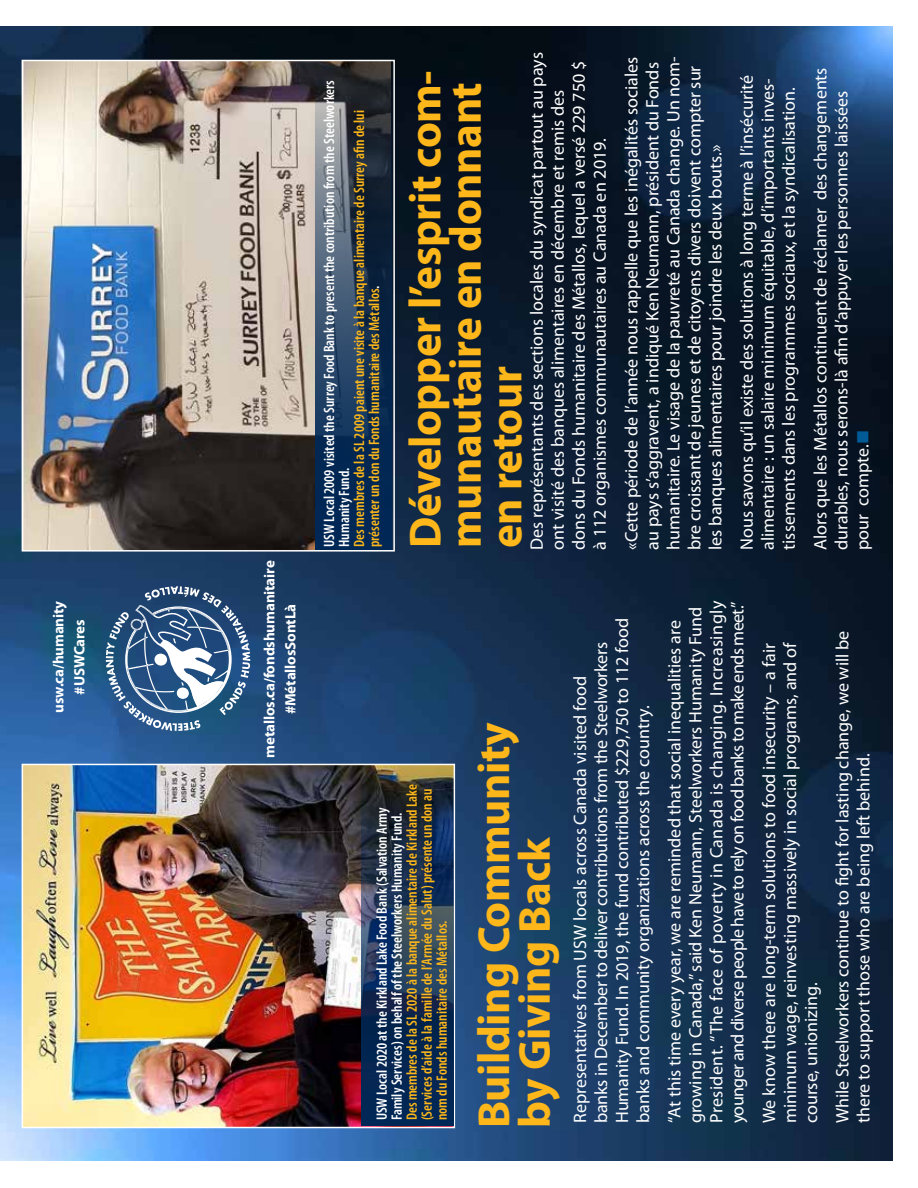
<style>
.page{position:relative;width:918px;height:1188px;background:#fff}
.page>*{position:absolute;margin:0;border:0;box-sizing:border-box;transform-origin:0 0}
.t1{font:700 45px/40.5px "Myriad Pro";letter-spacing:-.01em;color:#fdb71a}
.t2{font:18px/21px "Myriad Pro";color:#fff}
.t3{font:600 condensed 15px/15px "Myriad Pro";color:#fdb71a}
.t4{font:600 condensed 15px/15px "Myriad Pro";color:#fff}
.t5{font:700 15px/21px "Myriad Pro";letter-spacing:-.01em;color:#fff;text-align:center}
.s1{color:#fff}
.s2{color:#005b97}
</style>
<div class="page">
<img style="left:0;top:27px;width:892px;height:1134px">
<img style="left:25px;top:767px;width:336px;height:358px">
<div style="left:22px;top:764px;width:433px;height:364px;border:2px solid #fff"></div>
<svg style="left:361px;top:766px;width:93px;height:360px;background:#1b324f"></svg>
<img style="left:25px;top:63px;width:366px;height:486px">
<div style="left:22px;top:60px;width:373px;height:492px;border:2px solid #fff"></div>
<svg style="left:106px;top:586px;width:144px;height:145px;background:#527498"></svg>
<svg style="left:315px;top:65px;width:77px;height:485px;background:#253c57"></svg>
<svg style="left:834px;top:349px;width:13px;height:7px"></svg>
<svg style="left:354px;top:147px;width:10px;height:6px"></svg>
<svg style="left:836px;top:878px;width:13px;height:8px"></svg>
<p class="t5" style="left:49px;top:713px;width:114px;rotate:-90deg">usw.ca/humanity #USWCares</p>
<p class="t5" style="left:260px;top:758px;width:199px;rotate:-90deg">metallos.ca/fondshumanitaire #MétallosSontLà</p>
<p class="t4" style="left:323px;top:547px;width:468px;rotate:-90deg">USW Local 2009 visited the Surrey Food Bank to present the contribution from the Steelworkers<br>Humanity Fund.</p>
<p class="t3" style="left:353px;top:547px;width:438px;rotate:-90deg">Des membres de la SL 2009 paient une visite à la banque alimentaire de Surrey a n de lui présenter un don du Fonds humanitaire des Métallos<span class="s1">.</span></p>
<h1 class="t1" style="left:409px;top:548px;width:479px;rotate:-90deg">Développer l’esprit com&shy;munautaire en donnant en retour</h1>
<p class="t2" style="left:528px;top:550px;width:499px;rotate:-90deg">Des représentants des sections locales du syndicat partout au pays ont visité des banques alimentaires en décembre et remis des dons du Fonds humanitaire des Métallos, lequel a versé 229 750 $ à 112 organismes communautaires au Canada en 2019.</p>
<p class="t2" style="left:622px;top:550px;width:495px;rotate:-90deg">«Cette période de l’année nous rappelle que les inégalités sociales au pays s’aggravent, a indiqué Ken Neumann, président du Fonds humanitaire. Le visage de la pauvreté au Canada change. Un nom&shy;bre croissant de jeunes et de citoyens divers doivent compter sur les banques alimentaires pour joindre les deux bouts.»</p>
<p class="t2" style="left:738px;top:550px;width:476px;rotate:-90deg">Nous savons qu’il existe des solutions à long terme à l’insécurité alimentaire : un salaire minimum équitable, d’importants inves&shy;tissements dans les programmes sociaux, et la syndicalisation.</p>
<p class="t2" style="left:811px;top:550px;width:484px;rotate:-90deg">Alors que les Métallos continuent de réclamer des changements durables, nous serons-là a n d’appuyer les personnes laissées pour compte.<span class="s2">■</span></p>
<p class="t3" style="left:406px;top:1120px;width:338px;rotate:-90deg">Des membres de la SL 2020 à la banque alimentaire de Kirkland Lake (Services d’aide à la famille de l’Armée du Salut) présente un don au nom du Fonds humanitaire des Métallos.</p>
<p class="t4" style="left:376px;top:1120px;width:314px;rotate:-90deg">USW Local 2020 at the Kirkland Lake Food Bank (Salvation Army<br>Family Services) on behalf of the Steelworkers Humanity Fund.</p>
<h1 class="t1" style="left:478px;top:1128px;width:407px;rotate:-90deg">Building Community by Giving Back</h1>
<p class="t2" style="left:571px;top:1123px;width:507px;rotate:-90deg">Representatives from USW locals across Canada visited food<br>banks in December to deliver contributions from the Steelworkers Humanity Fund. In 2019, the fund contributed $229,750 to 112 food banks and community organizations across the country.</p>
<p class="t2" style="left:665px;top:1123px;width:524px;rotate:-90deg">“At this time every year, we are reminded that social inequalities are growing in Canada,” said Ken Neumann, Steelworkers Humanity Fund President. “The face of poverty in Canada is changing. Increasingly younger and diverse people have to rely on food banks to make ends meet.”</p>
<p class="t2" style="left:760px;top:1123px;width:483px;text-align:justify;rotate:-90deg">We know there are long-term solutions to food insecurity – a fair minimum wage, reinvesting massively in social programs, and of course, unionizing.</p>
<p class="t2" style="left:833px;top:1123px;width:494px;rotate:-90deg">While Steelworkers continue to ght for lasting change, we will be there to support those who are being left behind.</p>
</div>
